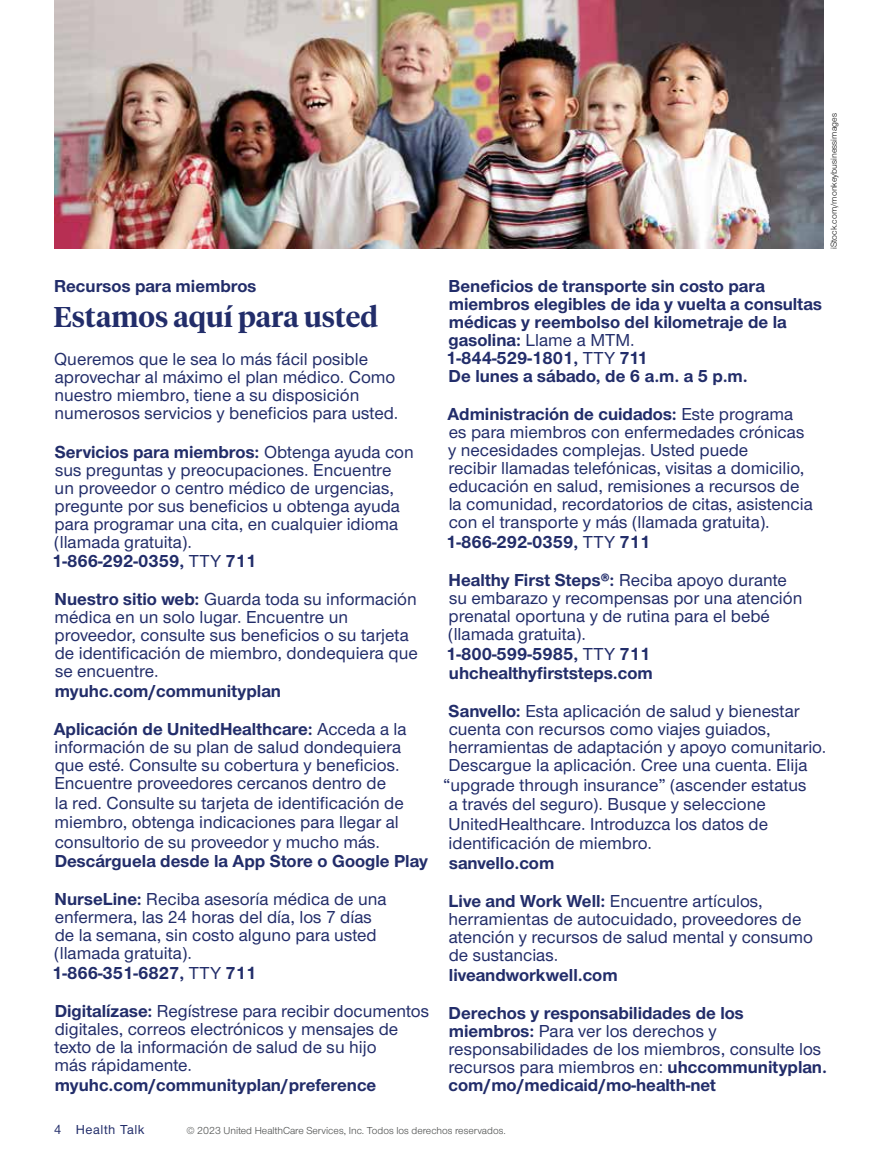
<style>
.page{position:relative;width:878px;height:1161px;background:#fff}
.page>*{position:absolute;margin:0;border:0;box-sizing:border-box;transform-origin:0 0}
.Summary_allnested_2{font:600 28.5px "UHC Serif Headline";color:#222d6a}
.Summary_allnested_2-2{font:500 18px/18.3px "UHC Sans";color:#222d6a}
.Summary_allnested_2-3{font:700 18px/18px "UHC Sans";color:#222d6a}
.Sans_no_indent_AMC{font:500 18px/18px "UHC Sans";color:#222d6a}
.Folio_V_AMC{font:500 13.5px "UHC Sans";letter-spacing:.04em;color:#222d6a}
.Legal_language_AMC{font:10.5px "UHC Sans";color:#4a4c4b}
.Legal_language_AMC-2{font:9px "UHC Sans";color:#121212}
.s1{font-weight:700}
.s2{font-weight:500}
</style>
<div class="page">
<img style="left:54px;top:0;width:769px;height:249px">
<p class="Summary_allnested_2-3" style="left:54px;top:276px;width:204px">Recursos para miembros</p>
<p class="Summary_allnested_2" style="left:54px;top:297px;width:326px">Estamos aquí para usted</p>
<p class="Sans_no_indent_AMC" style="left:54px;top:350px;width:345px">Queremos que le sea lo más fácil posible aprovechar al máximo el plan médico. Como nuestro miembro, tiene a su disposición numerosos servicios y beneficios para usted.</p>
<p class="Summary_allnested_2-2" style="left:52px;top:442px;width:363px"><span class="s1">Servicios para miembros:</span> Obtenga ayuda con sus preguntas y preocupaciones. Encuentre<br>un proveedor o centro médico de urgencias, pregunte por sus beneficios u obtenga ayuda para programar una cita, en cualquier idioma (llamada gratuita).<br><span class="s1">1-866-292-0359,</span> TTY <span class="s1">711</span></p>
<p class="Summary_allnested_2-2" style="left:55px;top:590px;width:364px"><span class="s1">Nuestro sitio web:</span> Guarda toda su información médica en un solo lugar. Encuentre un proveedor, consulte sus beneficios o su tarjeta de identificación de miembro, dondequiera que se encuentre.<br><span class="s1">myuhc.com/communityplan</span></p>
<p class="Summary_allnested_2-2" style="left:54px;top:719px;width:376px;line-height:18.9px"><span class="s1">Aplicación de UnitedHealthcare:</span> Acceda a la información de su plan de salud dondequiera que esté. Consulte su cobertura y beneficios.<br>Encuentre proveedores cercanos dentro de<br>la red. Consulte su tarjeta de identificación de miembro, obtenga indicaciones para llegar al consultorio de su proveedor y mucho más.<br><span class="s1">Descárguela desde la App Store o Google Play</span></p>
<p class="Summary_allnested_2-2" style="left:52px;top:890px;width:336px"><span class="s1">NurseLine:</span> Reciba asesoría médica de una enfermera, las 24 horas del día, los 7 días de la semana, sin costo alguno para usted (llamada gratuita).<br><span class="s1">1-866-351-6827,</span> TTY <span class="s1">711</span></p>
<p class="Summary_allnested_2-2" style="left:55px;top:1001px;width:376px"><span class="s1">Digitalízase:</span> Regístrese para recibir documentos digitales, correos electrónicos y mensajes de texto de la información de salud de su hijo<br>más rápidamente. <span class="s1">myuhc.com/communityplan/preference</span></p>
<p class="Legal_language_AMC-2" style="left:827px;top:249px;width:137px;rotate:-90deg">iStock.com/monkeybusinessimages</p>
<p class="Summary_allnested_2-3" style="left:446px;top:276px;width:377px">Beneficios de transporte sin costo para miembros elegibles de ida y vuelta a consultas médicas y reembolso del kilometraje de la gasolina: <span class="s2">Llame a MTM.<br></span>1-844-529-1801, <span class="s2">TTY</span> 711<br>De lunes a sábado, de 6 a.m. a 5 p.m.</p>
<p class="Summary_allnested_2-2" style="left:446px;top:404px;width:368px"><span class="s1">Administración de cuidados:</span> Este programa es para miembros con enfermedades crónicas y necesidades complejas. Usted puede<br>recibir llamadas telefónicas, visitas a domicilio, educación en salud, remisiones a recursos de la comunidad, recordatorios de citas, asistencia con el transporte y más (llamada gratuita).<br><span class="s1">1-866-292-0359,</span> TTY <span class="s1">711</span></p>
<p class="Summary_allnested_2-2" style="left:446px;top:570px;width:358px"><span class="s1">Healthy First Steps®:</span> Reciba apoyo durante su embarazo y recompensas por una atención prenatal oportuna y de rutina para el bebé (llamada gratuita).<br><span class="s1">1-800-599-5985,</span> TTY <span class="s1">711 uhchealthyfirststeps.com</span></p>
<p class="Summary_allnested_2-2" style="left:448px;top:701px;width:352px"><span class="s1">Sanvello:</span> Esta aplicación de salud y bienestar</p>
<p class="Summary_allnested_2-2" style="left:448px;top:719px;width:323px">cuenta con recursos como viajes guiados,</p>
<p class="Summary_allnested_2-2" style="left:448px;top:737px;width:379px">herramientas de adaptación y apoyo comunitario.</p>
<p class="Summary_allnested_2-2" style="left:448px;top:755px;width:360px">Descargue la aplicación. Cree una cuenta. Elija</p>
<p class="Summary_allnested_2-2" style="left:443px;top:775px;width:365px">“upgrade through insurance” (ascender estatus</p>
<p class="Summary_allnested_2-2" style="left:449px;top:794px;width:318px">a través del seguro). Busque y seleccione</p>
<p class="Summary_allnested_2-2" style="left:448px;top:814px;width:321px">UnitedHealthcare. Introduzca los datos de</p>
<p class="Summary_allnested_2-2" style="left:448px;top:833px;width:205px">identificación de miembro.</p>
<p class="Summary_allnested_2-3" style="left:449px;top:853px;width:107px">sanvello.com</p>
<p class="Summary_allnested_2-2" style="left:448px;top:891px;width:366px"><span class="s1">Live and Work Well:</span> Encuentre artículos, herramientas de autocuidado, proveedores de atención y recursos de salud mental y consumo de sustancias.<br><span class="s1">liveandworkwell.com</span></p>
<p class="Summary_allnested_2-3" style="left:448px;top:1003px;width:380px">Derechos y responsabilidades de los miembros: <span class="s2">Para ver los derechos y responsabilidades de los miembros, consulte los recursos para miembros en:</span> uhccommunityplan. com/mo/medicaid/mo-health-net</p>
<p class="Folio_V_AMC" style="left:54px;top:1120px;width:92px">4 Health Talk</p>
<p class="Legal_language_AMC" style="left:186px;top:1124px;width:321px">© 2023 United HealthCare Services, Inc. Todos los derechos reservados.</p>
</div>
